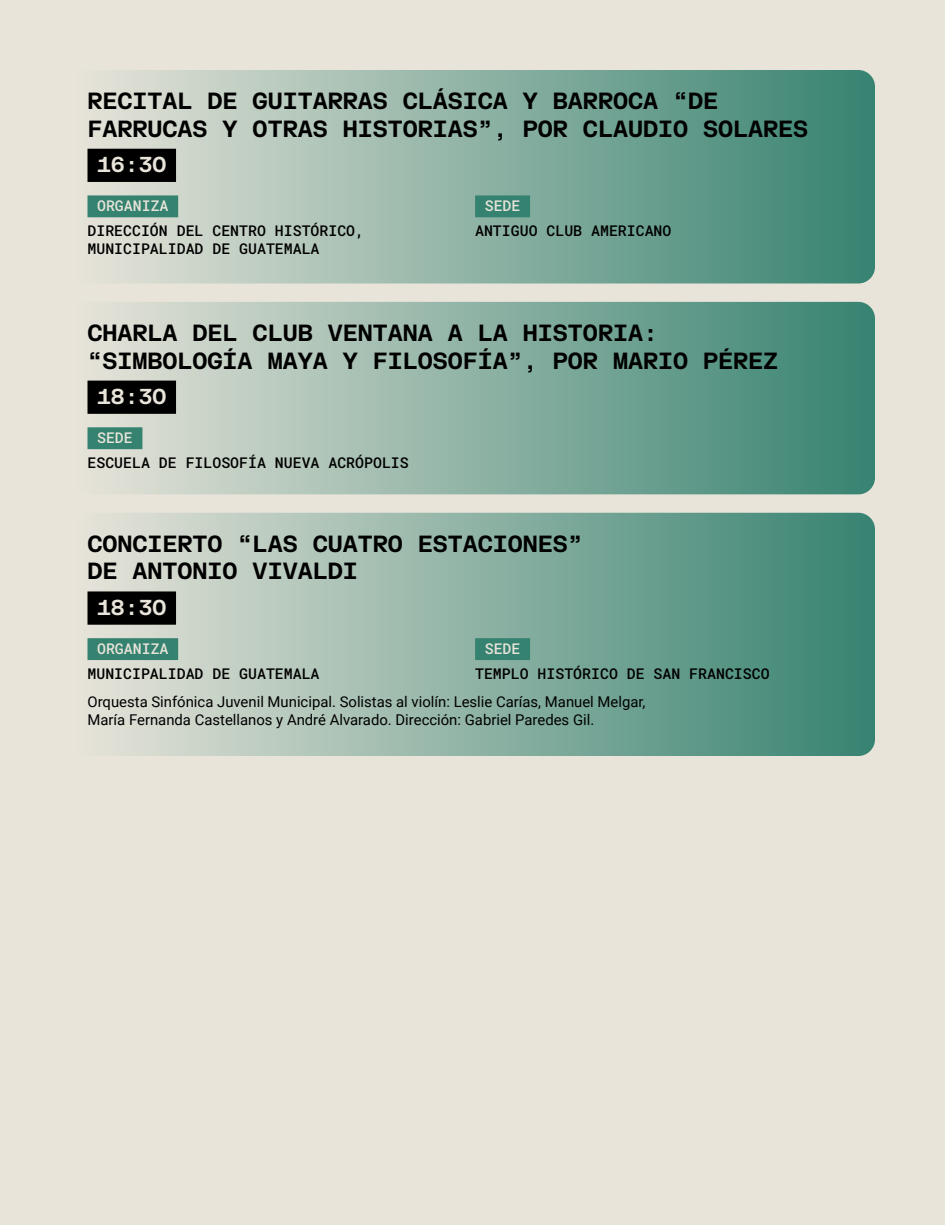
<style>
.page{position:relative;width:945px;height:1225px;background:#e8e4da}
.page>*{position:absolute;margin:0;border:0;box-sizing:border-box;transform-origin:0 0}
.t1{font:700 22.75px/27.3px "FK Grotesk Mono";color:#000}
.t2{font:700 21px "FK Grotesk Mono";color:#e8e4da}
.t3{font:500 14.88px/17.8px "Roboto Mono";color:#000}
.t4{font:14.88px/17.8px "Roboto";color:#000}
.t5{font:500 14.88px "Roboto Mono";color:#e8e4da}
</style>
<div class="page">
<svg style="left:87px;top:70px;width:788px;height:214px"></svg>
<div style="left:88px;top:149px;width:88px;height:33px;background:#000"></div>
<div style="left:88px;top:195px;width:90px;height:22px;background:#368270"></div>
<div style="left:475px;top:195px;width:55px;height:22px;background:#368270"></div>
<svg style="left:87px;top:302px;width:788px;height:192px"></svg>
<div style="left:88px;top:381px;width:88px;height:33px;background:#000"></div>
<div style="left:88px;top:427px;width:54px;height:22px;background:#368270"></div>
<svg style="left:87px;top:513px;width:788px;height:243px"></svg>
<div style="left:88px;top:591px;width:88px;height:34px;background:#000"></div>
<div style="left:88px;top:638px;width:90px;height:22px;background:#368270"></div>
<div style="left:475px;top:638px;width:55px;height:22px;background:#368270"></div>
<p class="t1" style="left:88px;top:86px;width:722px">RECITAL DE GUITARRAS CLÁSICA Y BARROCA “DE<br>FARRUCAS Y OTRAS HISTORIAS”, POR CLAUDIO SOLARES</p>
<p class="t2" style="left:97px;top:149px;width:71px">16:30</p>
<p class="t5" style="left:97px;top:196px;width:73px">ORGANIZA</p>
<p class="t3" style="left:88px;top:221px;width:278px">DIRECCIÓN DEL CENTRO HISTÓRICO,<br>MUNICIPALIDAD DE GUATEMALA</p>
<p class="t5" style="left:485px;top:196px;width:37px">SEDE</p>
<p class="t3" style="left:475px;top:221px;width:198px">ANTIGUO CLUB AMERICANO</p>
<p class="t1" style="left:88px;top:318px;width:692px">CHARLA DEL CLUB VENTANA A LA HISTORIA: “SIMBOLOGÍA MAYA Y FILOSOFÍA”, POR MARIO PÉREZ</p>
<p class="t2" style="left:97px;top:381px;width:71px">18:30</p>
<p class="t5" style="left:97px;top:427px;width:37px">SEDE</p>
<p class="t3" style="left:88px;top:453px;width:323px">ESCUELA DE FILOSOFÍA NUEVA ACRÓPOLIS</p>
<p class="t1" style="left:88px;top:529px;width:497px">CONCIERTO “LAS CUATRO ESTACIONES”<br>DE ANTONIO VIVALDI</p>
<p class="t2" style="left:97px;top:592px;width:71px">18:30</p>
<p class="t5" style="left:97px;top:638px;width:73px">ORGANIZA</p>
<p class="t3" style="left:88px;top:664px;width:234px">MUNICIPALIDAD DE GUATEMALA</p>
<p class="t5" style="left:485px;top:638px;width:37px">SEDE</p>
<p class="t3" style="left:475px;top:664px;width:296px">TEMPLO HISTÓRICO DE SAN FRANCISCO</p>
<p class="t4" style="left:87px;top:692px;width:559px">Orquesta Sinfónica Juvenil Municipal. Solistas al violín: Leslie Carías, Manuel Melgar,<br>María Fernanda Castellanos y André Alvarado. Dirección: Gabriel Paredes Gil.</p>
</div>
